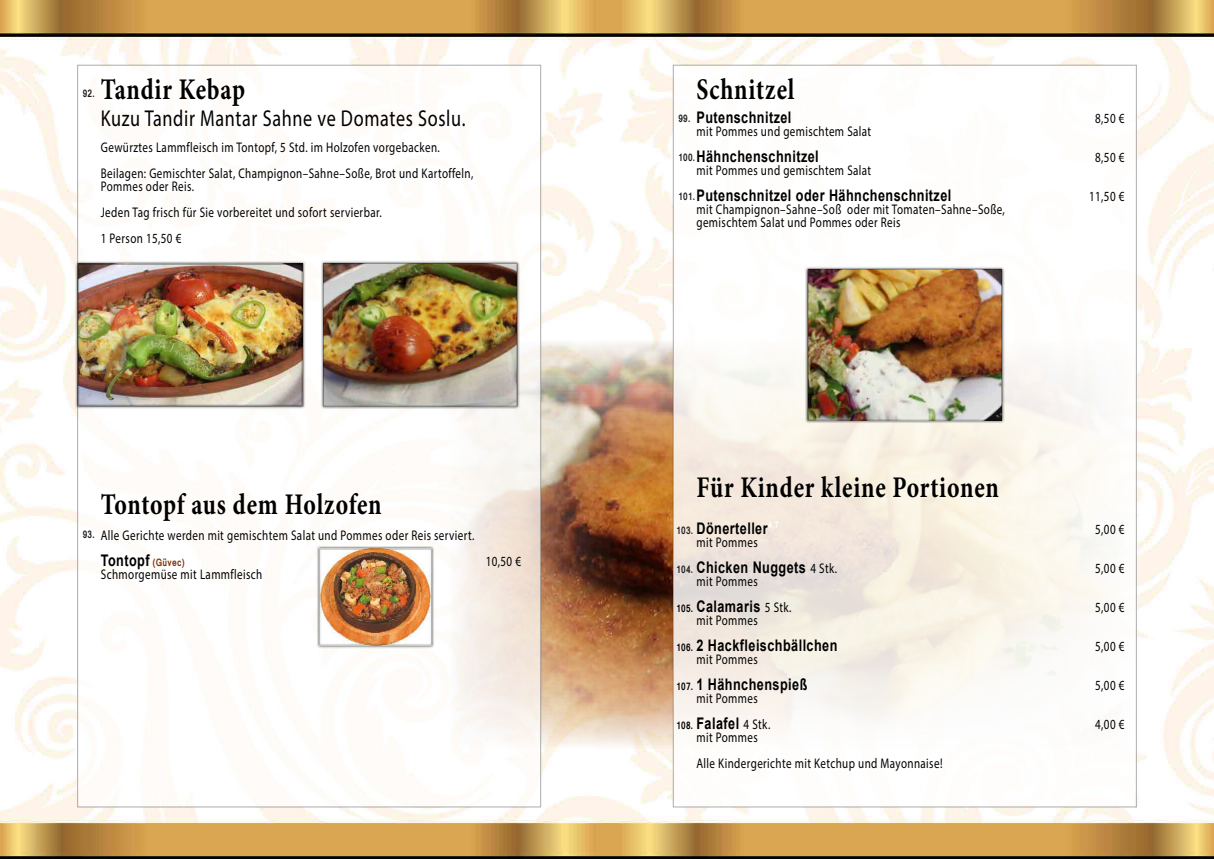
<style>
.page{position:relative;width:1214px;height:859px;background:#fff}
.page>*{position:absolute;margin:0;border:0;box-sizing:border-box;transform-origin:0 0}
.t1{font:700 30px "Minion Pro";letter-spacing:.03em;color:#000;scale:.79 1}
.t2{font:23px "Myriad Pro";letter-spacing:.035em;color:#000;scale:.79 1}
.t3{font:700 16px "Arial";letter-spacing:.035em;color:#000;scale:.79 1}
.t4{font:14px/26px "Myriad Pro";letter-spacing:.035em;color:#000;scale:.79 1}
.t5{font:700 10px "Mangal";letter-spacing:.035em;color:#1c1c1c;scale:.79 1}
.t6{font:700 10px "Mangal";letter-spacing:.035em;color:#000;scale:.79 1}
.s1{font-family:"Mangal";font-size:10px;color:#7e3310}
.s2{font-family:"Myriad Pro";font-weight:400;font-size:14px}
</style>
<div class="page">
<img style="left:0;top:0;width:1213px;height:859px">
<img style="left:378px;top:269px;width:826px;height:550px">
<div style="left:78px;top:65px;width:462px;height:742px;background:#fff"></div>
<svg style="left:674px;top:67px;width:460px;height:738px"></svg>
<div style="left:316px;top:546px;width:118px;height:102px;background:#000;opacity:.75"></div>
<div style="left:75px;top:260px;width:231px;height:149px;background:#000;opacity:.75"></div>
<img style="left:80px;top:266px;width:220px;height:138px">
<div style="left:804px;top:266px;width:200px;height:157px;background:#000;opacity:.75"></div>
<img style="left:809px;top:271px;width:190px;height:148px">
<div style="left:320px;top:260px;width:200px;height:149px;background:#000;opacity:.75"></div>
<img style="left:325px;top:265px;width:190px;height:140px">
<h1 class="t1" style="left:101px;top:68px;width:184px">Tandir Kebap</h1>
<h2 class="t2" style="left:101px;top:104px;width:463px">Kuzu Tandir Mantar Sahne ve Domates Soslu.</h2>
<p class="t4" style="left:101px;top:134px;width:473px">Gewürztes Lammfleisch im Tontopf, 5 Std. im Holzofen vorgebacken.<br>Beilagen: Gemischter Salat, Champignon–Sahne–Soße, Brot und Kartoffeln,</p>
<p class="t4" style="left:101px;top:173px;width:357px">Pommes oder Reis.<br>Jeden Tag frisch für Sie vorbereitet und sofort servierbar.<br>1 Person 15,50 €</p>
<p class="t5" style="left:83px;top:84px;width:17px">92.</p>
<h1 class="t1" style="left:101px;top:483px;width:357px">Tontopf aus dem Holzofen</h1>
<p class="t4" style="left:101px;top:522px;width:474px">Alle Gerichte werden mit gemischtem Salat und Pommes oder Reis serviert.</p>
<p class="t3" style="left:101px;top:549px;width:107px">Tontopf <span class="s1">(Güvec)</span></p>
<p class="t4" style="left:485px;top:548px;width:46px">10,50 €</p>
<p class="t4" style="left:101px;top:561px;width:206px">Schmorgemüse mit Lammfleisch</p>
<p class="t5" style="left:83px;top:525px;width:17px">93.</p>
<h1 class="t1" style="left:696px;top:68px;width:125px">Schnitzel</h1>
<p class="t3" style="left:696px;top:106px;width:122px">Putenschnitzel</p>
<p class="t4" style="left:1095px;top:105px;width:39px">8,50 €</p>
<p class="t4" style="left:696px;top:118px;width:223px">mit Pommes und gemischtem Salat</p>
<p class="t3" style="left:696px;top:145px;width:156px">Hähnchenschnitzel</p>
<p class="t4" style="left:1095px;top:144px;width:39px">8,50 €</p>
<p class="t4" style="left:696px;top:157px;width:223px">mit Pommes und gemischtem Salat</p>
<p class="t3" style="left:696px;top:184px;width:324px">Putenschnitzel oder Hähnchenschnitzel</p>
<p class="t4" style="left:1088px;top:183px;width:46px">11,50 €</p>
<p class="t4" style="left:696px;top:202px;width:392px;line-height:13px">mit Champignon–Sahne–Soß oder mit Tomaten–Sahne–Soße, gemischtem Salat und Pommes oder Reis</p>
<p class="t5" style="left:678px;top:109px;width:17px">99.</p>
<p class="t5" style="left:678px;top:148px;width:23px">100.</p>
<p class="t5" style="left:678px;top:187px;width:23px">101.</p>
<h1 class="t1" style="left:696px;top:466px;width:384px">Für Kinder kleine Portionen</h1>
<p class="t3" style="left:696px;top:517px;width:106px">Dönerteller<sup>4,7</sup></p>
<p class="t4" style="left:1095px;top:516px;width:39px">5,00 €</p>
<p class="t4" style="left:696px;top:529px;width:79px">mit Pommes</p>
<p class="t3" style="left:696px;top:556px;width:179px">Chicken Nuggets <span class="s2">4 Stk.</span></p>
<p class="t4" style="left:1095px;top:555px;width:39px">5,00 €</p>
<p class="t4" style="left:696px;top:568px;width:79px">mit Pommes</p>
<p class="t3" style="left:696px;top:595px;width:122px">Calamaris <span class="s2">5 Stk.</span></p>
<p class="t4" style="left:1095px;top:594px;width:39px">5,00 €</p>
<p class="t4" style="left:696px;top:607px;width:79px">mit Pommes</p>
<p class="t3" style="left:696px;top:634px;width:180px">2 Hackfleischbällchen</p>
<p class="t4" style="left:1095px;top:633px;width:39px">5,00 €</p>
<p class="t4" style="left:696px;top:646px;width:79px">mit Pommes</p>
<p class="t3" style="left:696px;top:673px;width:142px">1 Hähnchenspieß</p>
<p class="t4" style="left:1095px;top:672px;width:39px">5,00 €</p>
<p class="t4" style="left:696px;top:685px;width:79px">mit Pommes</p>
<p class="t3" style="left:696px;top:712px;width:95px">Falafel <span class="s2">4 Stk.</span></p>
<p class="t4" style="left:1095px;top:711px;width:39px">4,00 €</p>
<p class="t4" style="left:696px;top:724px;width:313px">mit Pommes<br>Alle Kindergerichte mit Ketchup und Mayonnaise!</p>
<p class="t5" style="left:676px;top:521px;width:23px">103.</p>
<p class="t5" style="left:676px;top:560px;width:23px">104.</p>
<p class="t6" style="left:676px;top:599px;width:23px">105.</p>
<p class="t6" style="left:676px;top:638px;width:23px">106.</p>
<p class="t6" style="left:676px;top:677px;width:23px">107.</p>
<p class="t6" style="left:676px;top:716px;width:23px">108.</p>
</div>
